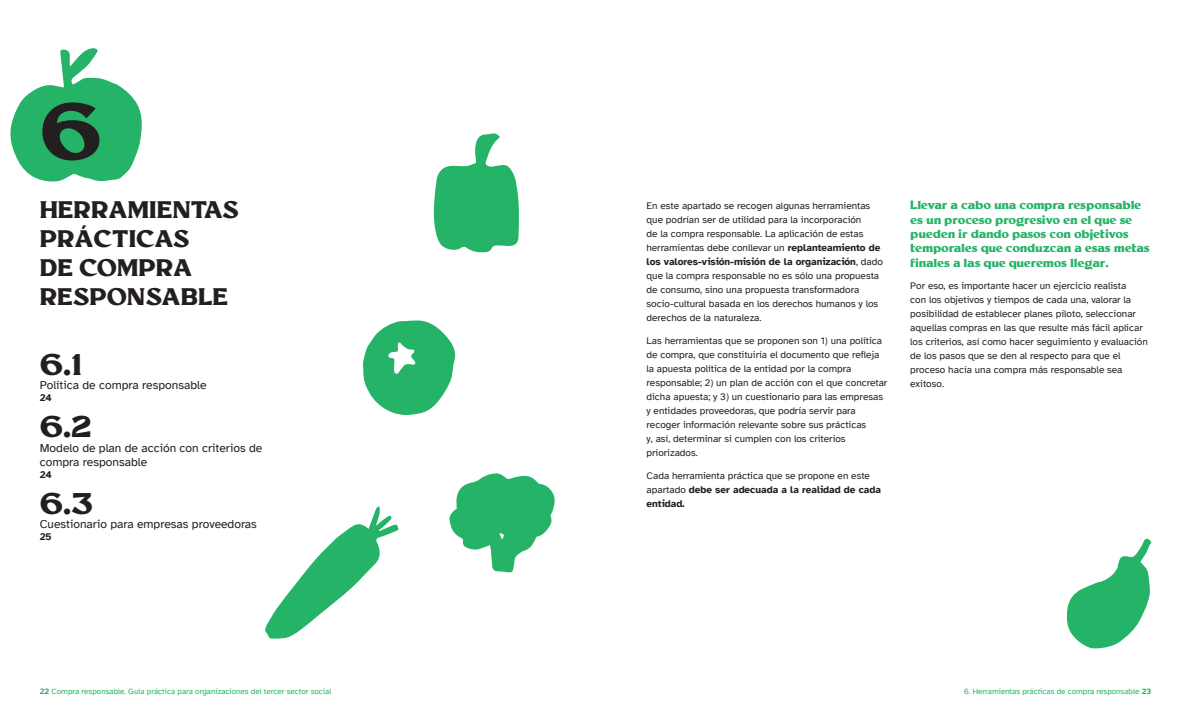
<style>
.page{position:relative;width:1191px;height:709px;background:#fff}
.page>*{position:absolute;margin:0;border:0;box-sizing:border-box;transform-origin:0 0}
.t1{font:80px "Millik";color:#231f20}
.t2{font:30px "Millik";color:#231f20}
.t3{font:24px/28.8px "Millik";color:#231f20}
.t4{font:12px/14.4px "Millik";letter-spacing:-.025em;color:#25b367}
.t5{font:12px/14.4px "Atkinson Hyperlegible";color:#231f20}
.t6{font:10px/14px "Atkinson Hyperlegible";color:#231f20}
.t7{font:700 10px "Atkinson Hyperlegible";color:#231f20}
.t8{font:8px "Atkinson Hyperlegible";color:#25b367}
.s1{font-weight:700}
</style>
<div class="page">
<svg style="left:265px;top:506px;width:133px;height:132px"></svg>
<svg style="left:449px;top:473px;width:106px;height:99px"></svg>
<svg style="left:363px;top:320px;width:93px;height:95px"></svg>
<svg style="left:1066px;top:538px;width:85px;height:110px"></svg>
<svg style="left:433px;top:133px;width:86px;height:120px"></svg>
<svg style="left:10px;top:48px;width:132px;height:134px"></svg>
<p class="t1" style="left:40px;top:86px;width:64px">6</p>
<p class="t3" style="left:40px;top:196px;width:201px">HERRAMIENTAS<br>PRÁCTICAS<br>DE COMPRA<br>RESPONSABLE</p>
<p class="t2" style="left:40px;top:347px;width:44px">6.1</p>
<p class="t5" style="left:40px;top:378px;width:168px">Política de compra responsable</p>
<p class="t7" style="left:40px;top:392px;width:14px">24</p>
<p class="t2" style="left:40px;top:409px;width:53px">6.2</p>
<p class="t5" style="left:40px;top:440px;width:224px">Modelo de plan de acción con criterios de compra responsable</p>
<p class="t7" style="left:40px;top:468px;width:14px">24</p>
<p class="t2" style="left:40px;top:486px;width:55px">6.3</p>
<p class="t5" style="left:40px;top:517px;width:219px">Cuestionario para empresas proveedoras</p>
<p class="t7" style="left:40px;top:531px;width:13px">25</p>
<p class="t6" style="left:646px;top:199px;width:238px">En este apartado se recogen algunas herramientas que podrían ser de utilidad para la incorporación<br>de la compra responsable. La aplicación de estas herramientas debe conllevar un <span class="s1">replanteamiento de los valores-visión-misión de la organización</span>, dado que la compra responsable no es sólo una propuesta de consumo, sino una propuesta transformadora socio-cultural basada en los derechos humanos y los derechos de la naturaleza.</p>
<p class="t6" style="left:646px;top:334px;width:242px">Las herramientas que se proponen son 1) una política de compra, que constituiría el documento que refleja la apuesta política de la entidad por la compra responsable; 2) un plan de acción con el que concretar dicha apuesta; y 3) un cuestionario para las empresas y entidades proveedoras, que podría servir para recoger información relevante sobre sus prácticas<br>y, así, determinar si cumplen con los criterios priorizados.</p>
<p class="t6" style="left:646px;top:468px;width:236px">Cada herramienta práctica que se propone en este apartado <span class="s1">debe ser adecuada a la realidad de cada entidad.</span></p>
<p class="t4" style="left:910px;top:198px;width:241px">Llevar a cabo una compra responsable es un proceso progresivo en el que se pueden ir dando pasos con objetivos temporales que conduzcan a esas metas finales a las que queremos llegar.</p>
<p class="t6" style="left:910px;top:279px;width:239px">Por eso, es importante hacer un ejercicio realista<br>con los objetivos y tiempos de cada una, valorar la posibilidad de establecer planes piloto, seleccionar aquellas compras en las que resulte más fácil aplicar los criterios, así como hacer seguimiento y evaluación de los pasos que se den al respecto para que el proceso hacia una compra más responsable sea exitoso.</p>
<p class="t8" style="left:40px;top:686px;width:293px"><span class="s1">22</span> Compra responsable. Guía práctica para organizaciones del tercer sector social</p>
<p class="t8" style="left:964px;top:686px;width:189px">6. Herramientas prácticas de compra responsable <span class="s1">23</span></p>
</div>
